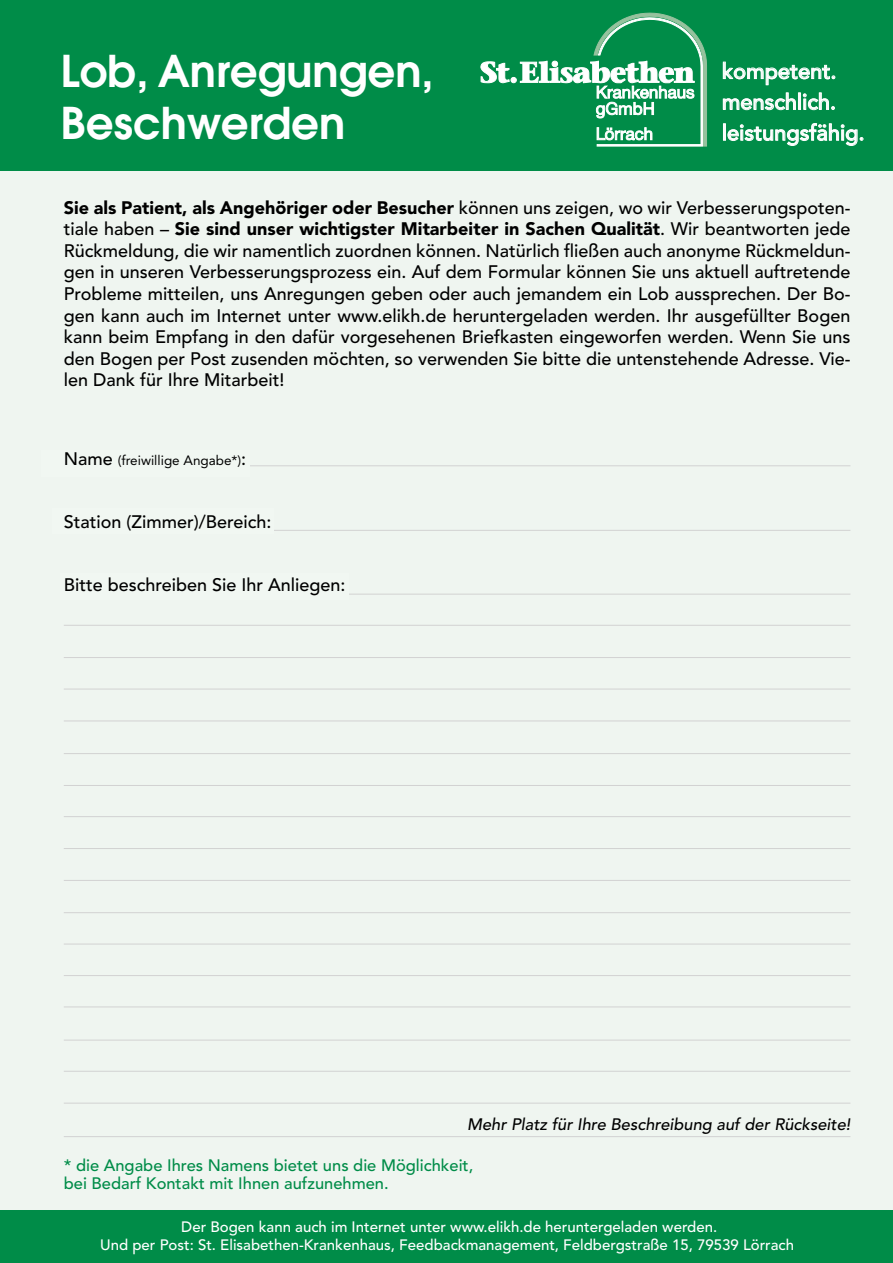
<style>
.page{position:relative;width:893px;height:1263px;background:#fff}
.page>*{position:absolute;margin:0;border:0;box-sizing:border-box;transform-origin:0 0}
.t1{font:600 43.5px/52.2px "Avant Garde";color:#fff}
.t2{font:500 21.75px/30.9px "Avenir";color:#fff}
.t3{font:500 18px/21.6px "Avenir";color:#000;text-align:justify}
.t4{font:500 16.5px/18px "Avenir";color:#008c48}
.t5{font:italic 500 16.5px "Avenir";color:#000}
.t6{font:500 15px/18px "Avenir";color:#fff;text-align:center}
.t7{font:13.5px "Avenir";color:#000}
.s1{font-weight:900}
.s2{font-weight:500;font-size:18px}
</style>
<div class="page">
<div style="left:0;top:116px;width:893px;height:1115px;background:#eff5f0"></div>
<div style="left:0;top:0;width:893px;height:171px;background:#008c48"></div>
<svg style="left:723px;top:61px;width:112px;height:24px"></svg>
<svg style="left:723px;top:92px;width:73px;height:18px"></svg>
<div style="left:798px;top:93px;width:3px;height:17px;border:1px solid #fff"></div>
<svg style="left:803px;top:92px;width:32px;height:18px"></svg>
<div style="left:723px;top:123px;width:3px;height:18px;border:1px solid #fff"></div>
<svg style="left:727px;top:123px;width:136px;height:23px"></svg>
<div style="left:0;top:1210px;width:893px;height:53px;background:#008c48"></div>
<svg style="left:480px;top:12px;width:227px;height:135px"></svg>
<hr style="left:64px;top:657px;width:786px;height:1px;background:#d2d2d2">
<hr style="left:64px;top:625px;width:786px;height:1px;background:#d2d2d2">
<hr style="left:64px;top:594px;width:786px;height:1px;background:#d2d2d2">
<hr style="left:64px;top:530px;width:786px;height:1px;background:#d2d2d2">
<hr style="left:64px;top:465px;width:786px;height:1px;background:#d2d2d2">
<hr style="left:64px;top:689px;width:786px;height:1px;background:#d2d2d2">
<hr style="left:64px;top:720px;width:786px;height:1px;background:#d2d2d2">
<hr style="left:64px;top:753px;width:786px;height:1px;background:#d2d2d2">
<hr style="left:64px;top:785px;width:786px;height:1px;background:#d2d2d2">
<hr style="left:64px;top:816px;width:786px;height:1px;background:#d2d2d2">
<hr style="left:64px;top:848px;width:786px;height:1px;background:#d2d2d2">
<hr style="left:64px;top:880px;width:786px;height:1px;background:#d2d2d2">
<hr style="left:64px;top:912px;width:786px;height:1px;background:#d2d2d2">
<hr style="left:64px;top:944px;width:786px;height:1px;background:#d2d2d2">
<hr style="left:64px;top:975px;width:786px;height:1px;background:#d2d2d2">
<hr style="left:64px;top:1006px;width:786px;height:1px;background:#d2d2d2">
<hr style="left:64px;top:1040px;width:786px;height:1px;background:#d2d2d2">
<hr style="left:64px;top:1071px;width:786px;height:1px;background:#d2d2d2">
<hr style="left:64px;top:1103px;width:786px;height:1px;background:#d2d2d2">
<hr style="left:64px;top:1136px;width:786px;height:1px;background:#d2d2d2">
<div style="left:52px;top:508px;width:222px;height:25px;background:#f1f7f2"></div>
<div style="left:60px;top:573px;width:289px;height:27px;background:#f1f7f2"></div>
<div style="left:42px;top:450px;width:208px;height:26px;background:#f1f7f2"></div>
<h1 class="t1" style="left:61px;top:44px;width:375px">Lob, Anregungen,<br>Beschwerden</h1>
<p class="t2" style="left:722px;top:56px;width:144px">kompetent. menschlich. leistungsfähig.</p>
<p class="t3" style="left:64px;top:197px;width:788px"><span class="s1">Sie als Patient, als Angehöriger oder Besucher</span> können uns zeigen, wo wir Verbesserungspoten&shy;tiale haben – <span class="s1">Sie sind unser wichtigster Mitarbeiter in Sachen Qualität</span>. Wir beantworten jede Rückmeldung, die wir namentlich zuordnen können. Natürlich fließen auch anonyme Rückmeldun&shy;gen in unseren Verbesserungsprozess ein. Auf dem Formular können Sie uns aktuell auftretende Probleme mitteilen, uns Anregungen geben oder auch jemandem ein Lob aussprechen. Der Bo&shy;gen kann auch im Internet unter www.elikh.de heruntergeladen werden. Ihr ausgefüllter Bogen kann beim Empfang in den dafür vorgesehenen Briefkasten eingeworfen werden. Wenn Sie uns den Bogen per Post zusenden möchten, so verwenden Sie bitte die untenstehende Adresse. Vie&shy;len Dank für Ihre Mitarbeit!</p>
<p class="t7" style="left:64px;top:452px;width:184px"><span class="s2">Name</span> (freiwillige Angabe*)<span class="s2">:</span></p>
<p class="t3" style="left:64px;top:511px;width:209px">Station (Zimmer)/Bereich:</p>
<p class="t3" style="left:64px;top:574px;width:283px">Bitte beschreiben Sie Ihr Anliegen:</p>
<p class="t5" style="left:467px;top:1114px;width:385px">Mehr Platz für Ihre Beschreibung auf der Rückseite!</p>
<p class="t4" style="left:64px;top:1156px;width:411px">* die Angabe Ihres Namens bietet uns die Möglichkeit, bei Bedarf Kontakt mit Ihnen aufzunehmen.</p>
<p class="t6" style="left:100px;top:1218px;width:695px">Der Bogen kann auch im Internet unter www.elikh.de heruntergeladen werden.<br>Und per Post: St. Elisabethen-Krankenhaus, Feedbackmanagement, Feldbergstraße 15, 79539 Lörrach</p>
</div>
